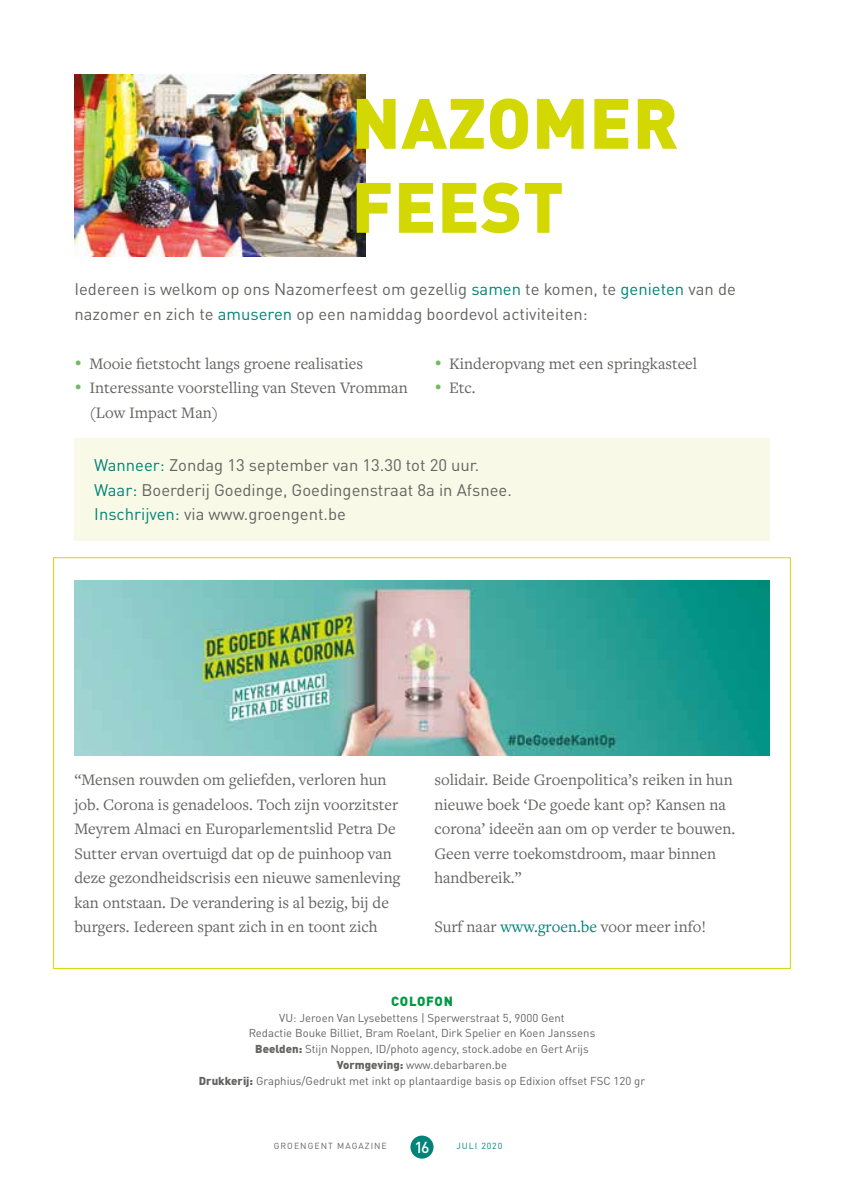
<style>
.page{position:relative;width:844px;height:1191px;background:#fff}
.page>*{position:absolute;margin:0;border:0;box-sizing:border-box;transform-origin:0 0}
.t1{font:900 70px/84px "DIN Pro";letter-spacing:.01em;color:#d3d802}
.t2{font:16.62px/24.5px "Freight Text Pro";color:#636362}
.t3{font:16.62px/24.5px "DIN Pro";color:#636362}
.t4{font:16.62px/24.5px "DIN Pro";color:#636362}
.t5{font:500 15.75px "DIN Pro";color:#fff}
.t6{font:900 13.12px "DIN Pro";letter-spacing:.06em;color:#009a44}
.t7{font:11.38px/15.8px "DIN Pro";color:#636362;text-align:center}
.t8{font:8.75px "DIN Pro";letter-spacing:.12em;color:#636362}
.t9{font:8.75px "DIN Pro";letter-spacing:.11em;color:#008379}
.s1{color:#008379}
.s2{font-weight:900}
</style>
<div class="page">
<div style="left:74px;top:438px;width:695px;height:102px;background:#f8f9e6"></div>
<img style="left:74px;top:74px;width:291px;height:182px">
<img style="left:74px;top:580px;width:695px;height:175px">
<div style="left:410px;top:1135px;width:23px;height:23px;background:#008379;border-radius:50%"></div>
<h1 class="t1" style="left:351px;top:79px;width:328px">NAZOMER<br>FEEST</h1>
<p class="t3" style="left:74px;top:275px;width:662px">Iedereen is welkom op ons Nazomerfeest om gezellig <span class="s1">samen</span> te komen, te <span class="s1">genieten</span> van de nazomer en zich te <span class="s1">amuseren</span> op een namiddag boordevol activiteiten:</p>
<p class="t2" style="left:89px;top:350px;width:320px">Mooie fietstocht langs groene realisaties<br>Interessante voorstelling van Steven Vromman (Low Impact Man)</p>
<p class="t2" style="left:449px;top:350px;width:249px">Kinderopvang met een springkasteel<br>Etc.</p>
<p class="t4" style="left:94px;top:452px;width:419px"><span class="s1">Wanneer:</span> Zondag 13 september van 13.30 tot 20 uur.<br><span class="s1">Waar:</span> Boerderij Goedinge, Goedingenstraat 8a in Afsnee.<br><span class="s1">Inschrijven:</span> via www.groengent.be</p>
<p class="t2" style="left:74px;top:767px;width:327px">“Mensen rouwden om geliefden, verloren hun job. Corona is genadeloos. Toch zijn voorzitster Meyrem Almaci en Europarlementslid Petra De Sutter ervan overtuigd dat op de puinhoop van deze gezondheidscrisis een nieuwe samenleving kan ontstaan. De verandering is al bezig, bij de burgers. Iedereen spant zich in en toont zich</p>
<p class="t2" style="left:434px;top:767px;width:302px">solidair. Beide Groenpolitica’s reiken in hun nieuwe boek ‘De goede kant op? Kansen na corona’ ideeën aan om op verder te bouwen.<br>Geen verre toekomstdroom, maar binnen handbereik.”</p>
<p class="t2" style="left:434px;top:914px;width:273px">Surf naar <span class="s1">www.groen.be</span> voor meer info!</p>
<p class="t6" style="left:391px;top:992px;width:63px">COLOFON</p>
<p class="t7" style="left:199px;top:1008px;width:447px">VU: Jeroen Van Lysebettens | Sperwerstraat 5, 9000 Gent<br>Redactie Bouke Billiet, Bram Roelant, Dirk Spelier en Koen Janssens<br><span class="s2">Beelden:</span> Stijn Noppen, ID/photo agency, stock.adobe en Gert Arijs<br><span class="s2">Vormgeving:</span> www.debarbaren.be<br><span class="s2">Drukkerij:</span> Graphius/Gedrukt met inkt op plantaardige basis op Edixion offset FSC 120 gr</p>
<p class="t8" style="left:274px;top:1139px;width:115px">GROENGENT MAGAZINE</p>
<p class="t5" style="left:414px;top:1136px;width:17px">16</p>
<p class="t9" style="left:456px;top:1139px;width:47px">JULI 2020</p>
</div>
